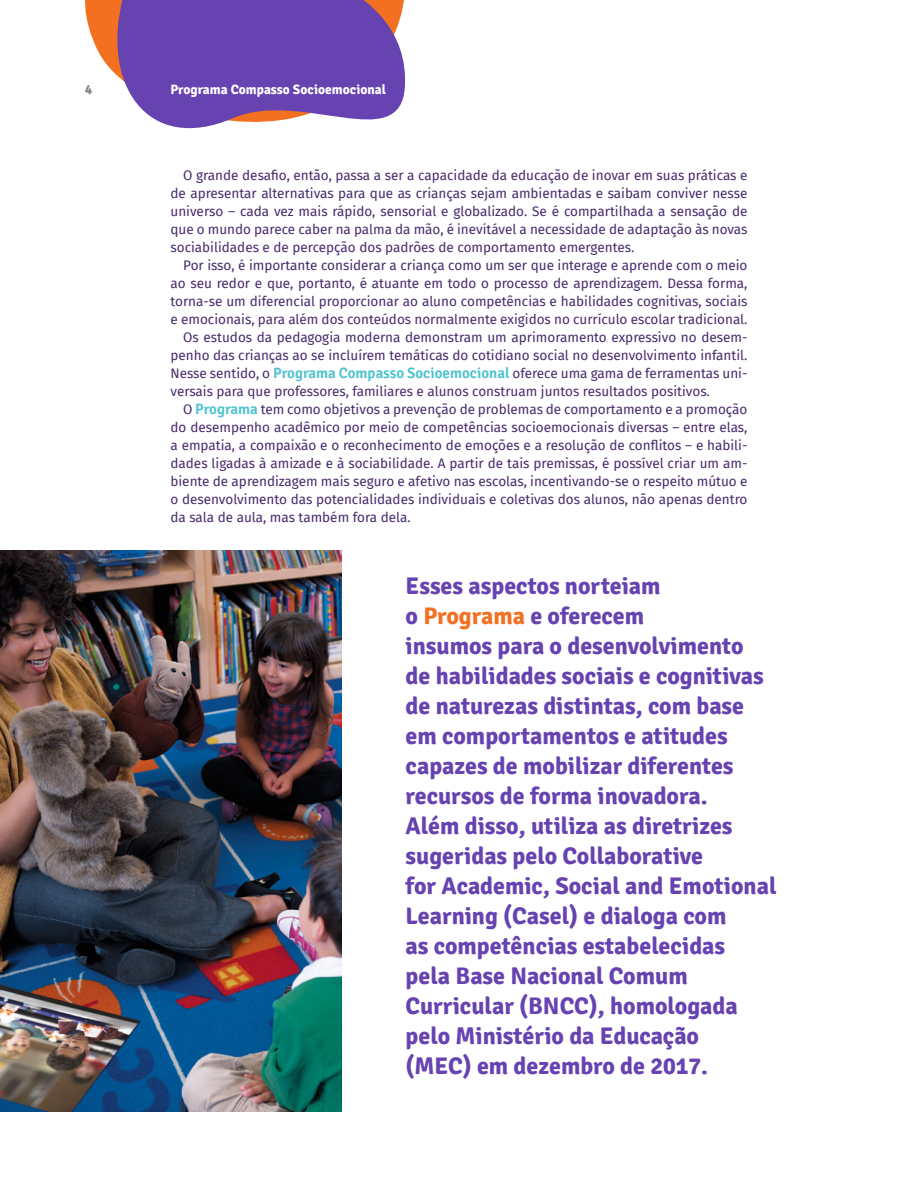
<style>
.page{position:relative;width:918px;height:1188px;background:#fff}
.page>*{position:absolute;margin:0;border:0;box-sizing:border-box;transform-origin:0 0}
.t1{font:700 24px/30px "Signika";color:#6643b1}
.t2{font:13.5px/18px "Fira Sans";color:#482b6d;text-align:justify}
.t3{font:700 13.5px "Signika";color:#fff}
.t4{font:700 13.5px "Signika";color:#808080}
.s1{font-family:"Signika";font-weight:600;font-size:15px;color:#4cc2d1}
.s2{color:#f37021}
</style>
<div class="page">
<svg style="left:85px;top:0;width:15px;height:55px"></svg>
<svg style="left:100px;top:0;width:306px;height:129px;fill:#6643b1"></svg>
<img style="left:0;top:550px;width:341px;height:561px">
<p class="t4" style="left:85px;top:82px;width:9px">4</p>
<p class="t3" style="left:171px;top:82px;width:217px">Programa Compasso Socioemocional</p>
<p class="t2" style="left:171px;top:166px;width:578px;text-indent:13px">O grande desafio, então, passa a ser a capacidade da educação de inovar em suas práticas e de apresentar alternativas para que as crianças sejam ambientadas e saibam conviver nesse universo – cada vez mais rápido, sensorial e globalizado. Se é compartilhada a sensação de que o mundo parece caber na palma da mão, é inevitável a necessidade de adaptação às novas sociabilidades e de percepção dos padrões de comportamento emergentes.</p>
<p class="t2" style="left:183px;top:256px;width:566px">Por isso, é importante considerar a criança como um ser que interage e aprende com o meio</p>
<p class="t2" style="left:171px;top:274px;width:578px">ao seu redor e que, portanto, é atuante em todo o processo de aprendizagem. Dessa forma,</p>
<p class="t2" style="left:171px;top:292px;width:578px">torna-se um diferencial proporcionar ao aluno competências e habilidades cognitivas, sociais</p>
<p class="t2" style="left:171px;top:310px;width:578px">e emocionais, para além dos conteúdos normalmente exigidos no currículo escolar tradicional.</p>
<p class="t2" style="left:183px;top:328px;width:566px">Os estudos da pedagogia moderna demonstram um aprimoramento expressivo no desem-</p>
<p class="t2" style="left:171px;top:346px;width:578px">penho das crianças ao se incluírem temáticas do cotidiano social no desenvolvimento infantil.</p>
<p class="t2" style="left:171px;top:364px;width:578px">Nesse sentido, o <span class="s1">Programa Compasso Socioemocional</span> oferece uma gama de ferramentas uni-</p>
<p class="t2" style="left:170px;top:382px;width:541px">versais para que professores, familiares e alunos construam juntos resultados positivos.</p>
<p class="t2" style="left:183px;top:400px;width:566px">O <span class="s1">Programa</span> tem como objetivos a prevenção de problemas de comportamento e a promoção</p>
<p class="t2" style="left:170px;top:418px;width:579px">do desempenho acadêmico por meio de competências socioemocionais diversas – entre elas,</p>
<p class="t2" style="left:170px;top:436px;width:578px">a empatia, a compaixão e o reconhecimento de emoções e a resolução de conflitos – e habili-</p>
<p class="t2" style="left:170px;top:454px;width:578px">dades ligadas à amizade e à sociabilidade. A partir de tais premissas, é possível criar um am-</p>
<p class="t2" style="left:170px;top:472px;width:578px">biente de aprendizagem mais seguro e afetivo nas escolas, incentivando-se o respeito mútuo e</p>
<p class="t2" style="left:170px;top:490px;width:578px">o desenvolvimento das potencialidades individuais e coletivas dos alunos, não apenas dentro</p>
<p class="t2" style="left:170px;top:508px;width:242px">da sala de aula, mas também fora dela.</p>
<p class="t1" style="left:406px;top:571px;width:372px">Esses aspectos norteiam<br>o <span class="s2">Programa</span> e oferecem<br>insumos para o desenvolvimento<br>de habilidades sociais e cognitivas de naturezas distintas, com base em comportamentos e atitudes capazes de mobilizar diferentes recursos de forma inovadora.<br>Além disso, utiliza as diretrizes sugeridas pelo Collaborative<br>for Academic, Social and Emotional<br>Learning (Casel) e dialoga com<br>as competências estabelecidas<br>pela Base Nacional Comum<br>Curricular (BNCC), homologada pelo Ministério da Educação<br>(MEC) em dezembro de 2017.</p>
</div>
